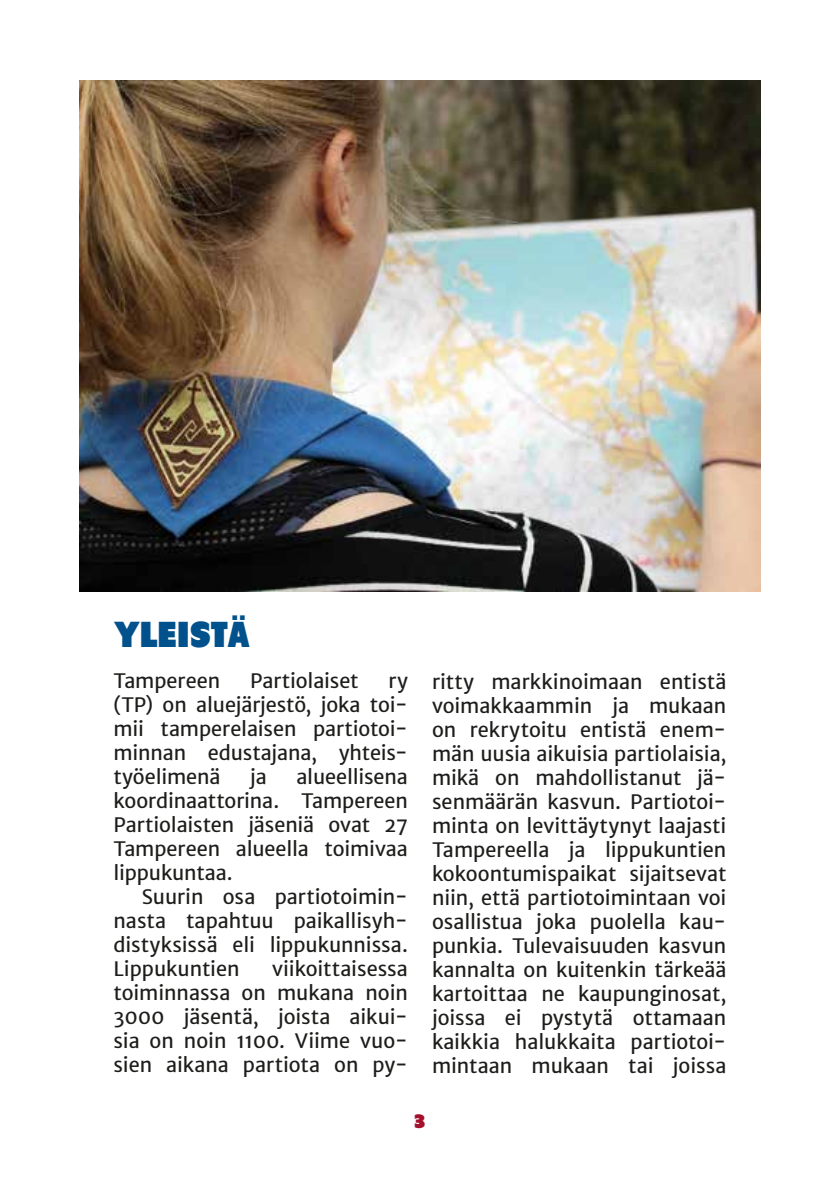
<style>
.page{position:relative;width:840px;height:1191px;background:#fff}
.page>*{position:absolute;margin:0;border:0;box-sizing:border-box;transform-origin:0 0}
.t1{font:36px "Tondu Beta";letter-spacing:.005em;color:#00518c}
.t2{font:20px/24px "Merriweather Sans";letter-spacing:-.005em;color:#1d1d1b;text-align:justify}
.t3{font:20px "Tondu Beta";color:#a5102d}
</style>
<div class="page">
<img style="left:79px;top:81px;width:681px;height:510px">
<h1 class="t1" style="left:113px;top:612px;width:138px">YLEISTÄ</h1>
<p class="t2" style="left:113px;top:668px;width:108px">Tampereen</p>
<p class="t2" style="left:250px;top:668px;width:110px">Partiolaiset</p>
<p class="t2" style="left:113px;top:668px;width:296px;text-indent:275px">ry (TP) on aluejärjestö, joka toi&shy;mii tamperelaisen partiotoi&shy;minnan edustajana, yhteis&shy;työelimenä</p>
<p class="t2" style="left:113px;top:764px;width:296px;text-indent:183px">alueellisena koordinaattorina. Tampereen Partiolaisten jäseniä ovat 27<br>Tampereen alueella toimivaa lippukuntaa.</p>
<p class="t2" style="left:113px;top:884px;width:296px;text-indent:28px">Suurin osa partiotoimin&shy;nasta tapahtuu paikallisyh&shy;distyksissä eli lippukunnissa.<br>Lippukuntien</p>
<p class="t2" style="left:250px;top:764px;width:18px">ja</p>
<p class="t2" style="left:113px;top:956px;width:296px;text-indent:159px">viikoittaisessa toiminnassa on mukana noin 3000 jäsentä, joista aikui&shy;sia on noin 1100. Viime vuo&shy;sien aikana partiota on py-</p>
<p class="t2" style="left:432px;top:670px;width:296px">ritty markkinoimaan entistä voimakkaammin ja mukaan on rekrytoitu entistä enem&shy;män uusia aikuisia partiolaisia, mikä on mahdollistanut jä&shy;senmäärän kasvun. Partiotoi&shy;minta on levittäytynyt laajasti Tampereella ja lippukuntien kokoontumispaikat sijaitsevat niin, että partiotoimintaan voi osallistua joka puolella kau&shy;punkia. Tulevaisuuden kasvun kannalta on kuitenkin tärkeää kartoittaa ne kaupunginosat, joissa ei pystytä ottamaan kaikkia halukkaita partiotoi&shy;mintaan mukaan tai joissa</p>
<p class="t3" style="left:414px;top:1109px;width:12px">3</p>
</div>
